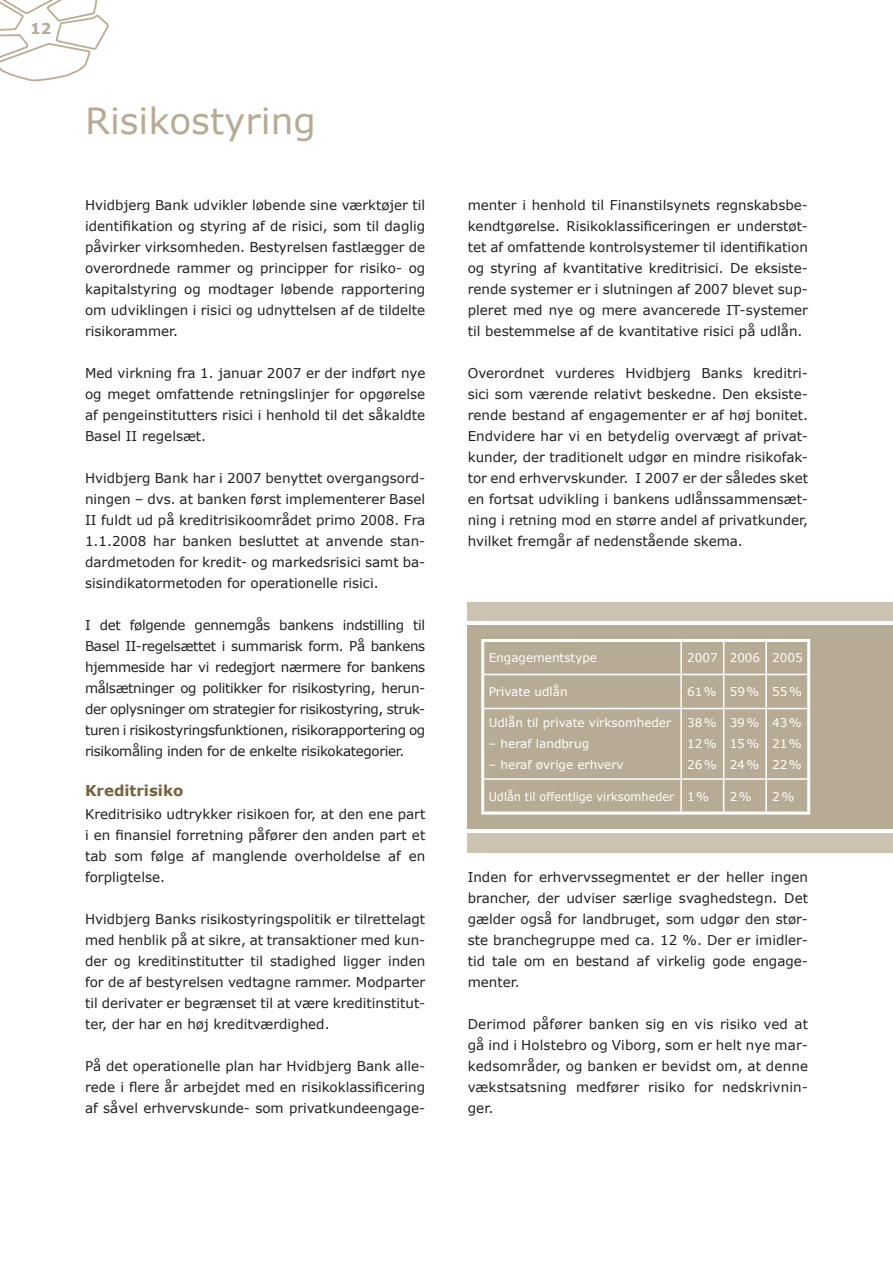
<style>
.page{position:relative;width:893px;height:1263px;background:#fff}
.page>*{position:absolute;margin:0;border:0;box-sizing:border-box;transform-origin:0 0}
.t1{font:36px "Verdana";color:#b8ab95}
.t2{font:700 15px "Verdana";color:#766340}
.t3{font:700 15px "Verdana";color:#b8ab95}
.t4{font:13.5px/21px "Verdana";color:#231f20;text-align:justify}
.t5{font:12px/21px "Verdana";color:#fff;text-align:justify}
.t6{font:12px "Verdana";color:#fff;scale:.94 1}
</style>
<div class="page">
<svg style="left:0;top:0;width:109px;height:81px"></svg>
<div style="left:468px;top:602px;width:425px;height:251px;background:#cdc3b2"></div>
<div style="left:468px;top:622px;width:425px;height:209px;background:#b8ab95"></div>
<hr style="left:468px;top:621px;width:425px;height:3px;background:#fff">
<hr style="left:468px;top:829px;width:425px;height:4px;background:#fff">
<hr style="left:481px;top:639px;width:200px;height:3px;background:#fff">
<hr style="left:481px;top:642px;width:3px;height:32px;background:#fff">
<hr style="left:681px;top:639px;width:129px;height:3px;background:#fff">
<hr style="left:807px;top:642px;width:3px;height:32px;background:#fff">
<hr style="left:481px;top:674px;width:3px;height:34px;background:#fff">
<hr style="left:807px;top:674px;width:3px;height:34px;background:#fff">
<hr style="left:481px;top:708px;width:3px;height:71px;background:#fff">
<hr style="left:807px;top:708px;width:3px;height:71px;background:#fff">
<hr style="left:481px;top:779px;width:3px;height:32px;background:#fff">
<hr style="left:807px;top:779px;width:3px;height:32px;background:#fff">
<hr style="left:481px;top:811px;width:329px;height:3px;background:#fff">
<hr style="left:680px;top:642px;width:2px;height:32px;background:#fff">
<hr style="left:723px;top:642px;width:1px;height:32px;background:#fff">
<hr style="left:765px;top:642px;width:2px;height:32px;background:#fff">
<hr style="left:484px;top:674px;width:240px;height:1px;background:#fff">
<hr style="left:680px;top:675px;width:2px;height:33px;background:#fff">
<hr style="left:724px;top:674px;width:42px;height:1px;background:#fff">
<hr style="left:723px;top:675px;width:1px;height:33px;background:#fff">
<hr style="left:766px;top:674px;width:41px;height:1px;background:#fff">
<hr style="left:765px;top:675px;width:2px;height:33px;background:#fff">
<hr style="left:484px;top:708px;width:240px;height:1px;background:#fff">
<hr style="left:680px;top:709px;width:2px;height:69px;background:#fff">
<hr style="left:724px;top:708px;width:42px;height:1px;background:#fff">
<hr style="left:723px;top:709px;width:1px;height:69px;background:#fff">
<hr style="left:766px;top:708px;width:41px;height:1px;background:#fff">
<hr style="left:765px;top:709px;width:2px;height:69px;background:#fff">
<hr style="left:484px;top:778px;width:240px;height:2px;background:#fff">
<hr style="left:680px;top:780px;width:2px;height:31px;background:#fff">
<hr style="left:724px;top:778px;width:42px;height:2px;background:#fff">
<hr style="left:723px;top:780px;width:1px;height:31px;background:#fff">
<hr style="left:766px;top:778px;width:41px;height:2px;background:#fff">
<hr style="left:765px;top:780px;width:2px;height:31px;background:#fff">
<p class="t3" style="left:30px;top:19px;width:23px">12</p>
<h1 class="t1" style="left:85px;top:98px;width:232px">Risikostyring</h1>
<p class="t4" style="left:85px;top:194px;width:342px">Hvidbjerg Bank udvikler løbende sine værktøjer til identifikation og styring af de risici, som til daglig påvirker virksomheden. Bestyrelsen fastlægger de overordnede rammer og principper for risiko- og kapitalstyring og modtager løbende rapportering om udviklingen i risici og udnyttelsen af de tildelte risikorammer.</p>
<p class="t4" style="left:85px;top:362px;width:342px">Med virkning fra 1. januar 2007 er der indført nye og meget omfattende retningslinjer for opgørelse af pengeinstitutters risici i henhold til det såkaldte Basel II regelsæt.</p>
<p class="t4" style="left:85px;top:467px;width:342px">Hvidbjerg Bank har i 2007 benyttet overgangsord&shy;ningen – dvs. at banken først implementerer Basel II fuldt ud på kreditrisikoområdet primo 2008. Fra 1.1.2008 har banken besluttet at anvende stan&shy;dardmetoden for kredit- og markedsrisici samt ba&shy;sisindikatormetoden for operationelle risici.</p>
<p class="t4" style="left:85px;top:614px;width:342px">I det følgende gennemgås bankens indstilling til Basel II-regelsættet i summarisk form. På bankens hjemmeside har vi redegjort nærmere for bankens målsætninger og politikker for risikostyring, herun&shy;der oplysninger om strategier for risikostyring, struk&shy;turen i risikostyringsfunktionen, risikorapportering og risikomåling inden for de enkelte risikokategorier.</p>
<p class="t2" style="left:85px;top:781px;width:100px">Kreditrisiko</p>
<p class="t4" style="left:85px;top:803px;width:342px">Kreditrisiko udtrykker risikoen for, at den ene part i en finansiel forretning påfører den anden part et tab som følge af manglende overholdelse af en forpligtelse.</p>
<p class="t4" style="left:85px;top:908px;width:342px">Hvidbjerg Banks risikostyringspolitik er tilrettelagt med henblik på at sikre, at transaktioner med kun&shy;der og kreditinstitutter til stadighed ligger inden for de af bestyrelsen vedtagne rammer. Modparter til derivater er begrænset til at være kreditinstitut&shy;ter, der har en høj kreditværdighed.</p>
<p class="t4" style="left:85px;top:1055px;width:342px">På det operationelle plan har Hvidbjerg Bank alle&shy;rede i flere år arbejdet med en risikoklassificering af såvel erhvervskunde- som privatkundeengage-</p>
<p class="t4" style="left:468px;top:194px;width:342px">menter i henhold til Finanstilsynets regnskabsbe&shy;kendtgørelse. Risikoklassificeringen er understøt&shy;tet af omfattende kontrolsystemer til identifikation og styring af kvantitative kreditrisici. De eksiste&shy;rende systemer er i slutningen af 2007 blevet sup&shy;pleret med nye og mere avancerede IT-systemer til bestemmelse af de kvantitative risici på udlån.</p>
<p class="t4" style="left:468px;top:362px;width:342px">Overordnet vurderes Hvidbjerg Banks kreditri&shy;sici som værende relativt beskedne. Den eksiste&shy;rende bestand af engagementer er af høj bonitet.<br>Endvidere har vi en betydelig overvægt af privat&shy;kunder, der traditionelt udgør en mindre risikofak&shy;tor end erhvervskunder. I 2007 er der således sket en fortsat udvikling i bankens udlånssammensæt&shy;ning i retning mod en større andel af privatkunder, hvilket fremgår af nedenstående skema.</p>
<p class="t5" style="left:489px;top:647px;width:110px">Engagementstype</p>
<p class="t5" style="left:687px;top:647px;width:117px">2007 2006 2005</p>
<p class="t5" style="left:489px;top:681px;width:81px">Private udlån</p>
<p class="t5" style="left:687px;top:681px;width:116px">61 % 59 % 55 %</p>
<p class="t5" style="left:489px;top:712px;width:184px">Udlån til private virksomheder</p>
<p class="t5" style="left:489px;top:733px;width:102px">– heraf landbrug</p>
<p class="t5" style="left:489px;top:754px;width:136px">– heraf øvrige erhverv</p>
<p class="t5" style="left:687px;top:712px;width:31px">38 % 12 % 26 %</p>
<p class="t5" style="left:730px;top:712px;width:31px">39 % 15 % 24 %</p>
<p class="t5" style="left:772px;top:712px;width:31px">43 % 21 % 22 %</p>
<p class="t6" style="left:489px;top:788px;width:236px">Udlån til offentlige virksomheder 1 %</p>
<p class="t5" style="left:730px;top:785px;width:24px">2 %</p>
<p class="t5" style="left:772px;top:785px;width:24px">2 %</p>
<p class="t4" style="left:468px;top:866px;width:342px">Inden for erhvervssegmentet er der heller ingen brancher, der udviser særlige svaghedstegn. Det gælder også for landbruget, som udgør den stør&shy;ste branchegruppe med ca. 12 %. Der er imidler&shy;tid tale om en bestand af virkelig gode engage&shy;menter.</p>
<p class="t4" style="left:468px;top:1013px;width:342px">Derimod påfører banken sig en vis risiko ved at gå ind i Holstebro og Viborg, som er helt nye mar&shy;kedsområder, og banken er bevidst om, at denne vækstsatsning medfører risiko for nedskrivnin&shy;ger.</p>
</div>
